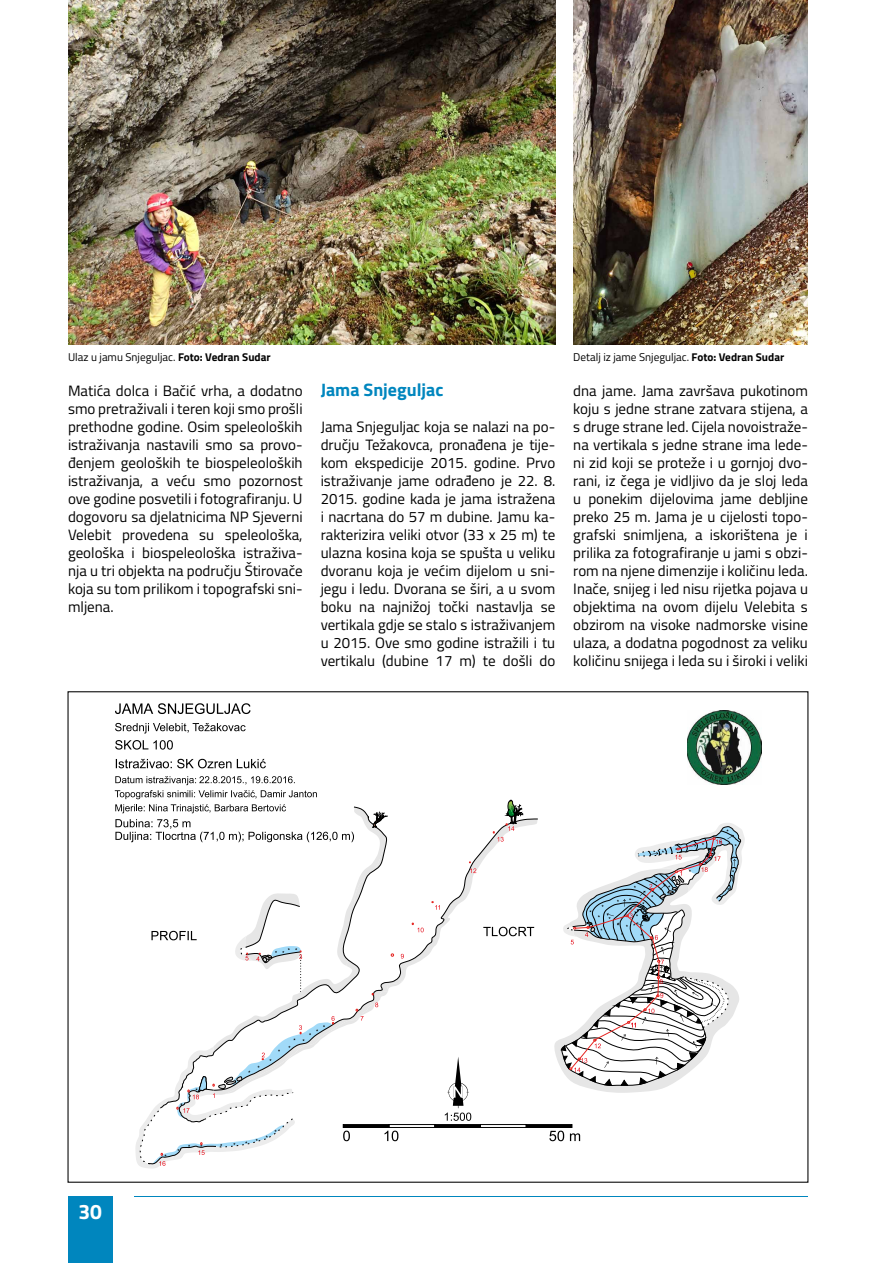
<style>
.page{position:relative;width:893px;height:1263px;background:#fff}
.page>*{position:absolute;margin:0;border:0;box-sizing:border-box;transform-origin:0 0}
.t1{font:700 21px "Titillium";color:#fff}
.t2{font:700 18px "Titillium";color:#0086be}
.t3{font:15px/18px "Titillium";color:#000;text-align:justify}
.t4{font:11.25px "Titillium";color:#000}
.s1{font-weight:700}
</style>
<div class="page">
<hr style="left:134px;top:1196px;width:674px;height:1px;background:#0086be">
<div style="left:68px;top:1196px;width:44px;height:67px;background:#0086be"></div>
<img style="left:573px;top:0;width:235px;height:344px">
<img style="left:687px;top:711px;width:74px;height:68px">
<svg style="left:115px;top:703px;width:136px;height:11px"></svg>
<svg style="left:115px;top:723px;width:131px;height:10px"></svg>
<svg style="left:115px;top:740px;width:58px;height:10px"></svg>
<svg style="left:116px;top:759px;width:150px;height:9px"></svg>
<svg style="left:115px;top:776px;width:630px;height:392px"></svg>
<img style="left:68px;top:0;width:487px;height:344px">
<p class="t4" style="left:68px;top:349px;width:204px">Ulaz u jamu Snjeguljac. <span class="s1">Foto: Vedran Sudar</span></p>
<p class="t4" style="left:573px;top:349px;width:212px">Detalj iz jame Snjeguljac. <span class="s1">Foto: Vedran Sudar</span></p>
<p class="t3" style="left:68px;top:381px;width:236px">Matića dolca i Bačić vrha, a dodatno smo pretraživali i teren koji smo prošli prethodne godine. Osim speleoloških istraživanja nastavili smo sa provo&shy;đenjem geoloških te biospeleoloških istraživanja, a veću smo pozornost ove godine posvetili i fotografiranju. U dogovoru sa djelatnicima NP Sjeverni Velebit provedena su speleološka, geološka i biospeleološka istraživa&shy;nja u tri objekta na području Štirovače koja su tom prilikom i topografski sni&shy;mljena.</p>
<p class="t2" style="left:321px;top:376px;width:124px">Jama Snjeguljac</p>
<p class="t3" style="left:321px;top:417px;width:236px">Jama Snjeguljac koja se nalazi na po&shy;dručju Težakovca, pronađena je tije&shy;kom ekspedicije 2015. godine. Prvo istraživanje jame odrađeno je 22. 8.<br>2015. godine kada je jama istražena i nacrtana do 57 m dubine. Jamu ka&shy;rakterizira veliki otvor (33 x 25 m) te ulazna kosina koja se spušta u veliku dvoranu koja je većim dijelom u sni&shy;jegu i ledu. Dvorana se širi, a u svom boku na najnižoj točki nastavlja se vertikala gdje se stalo s istraživanjem u 2015. Ove smo godine istražili i tu vertikalu (dubine 17 m) te došli do</p>
<p class="t3" style="left:573px;top:381px;width:236px">dna jame. Jama završava pukotinom koju s jedne strane zatvara stijena, a s druge strane led. Cijela novoistraže&shy;na vertikala s jedne strane ima lede&shy;ni zid koji se proteže i u gornjoj dvo&shy;rani, iz čega je vidljivo da je sloj leda u ponekim dijelovima jame debljine preko 25 m. Jama je u cijelosti topo&shy;grafski snimljena, a iskorištena je i prilika za fotografiranje u jami s obzi&shy;rom na njene dimenzije i količinu leda.<br>Inače, snijeg i led nisu rijetka pojava u objektima na ovom dijelu Velebita s obzirom na visoke nadmorske visine ulaza, a dodatna pogodnost za veliku količinu snijega i leda su i široki i veliki</p>
<h1 class="t1" style="left:78px;top:1195px;width:25px">30</h1>
</div>
